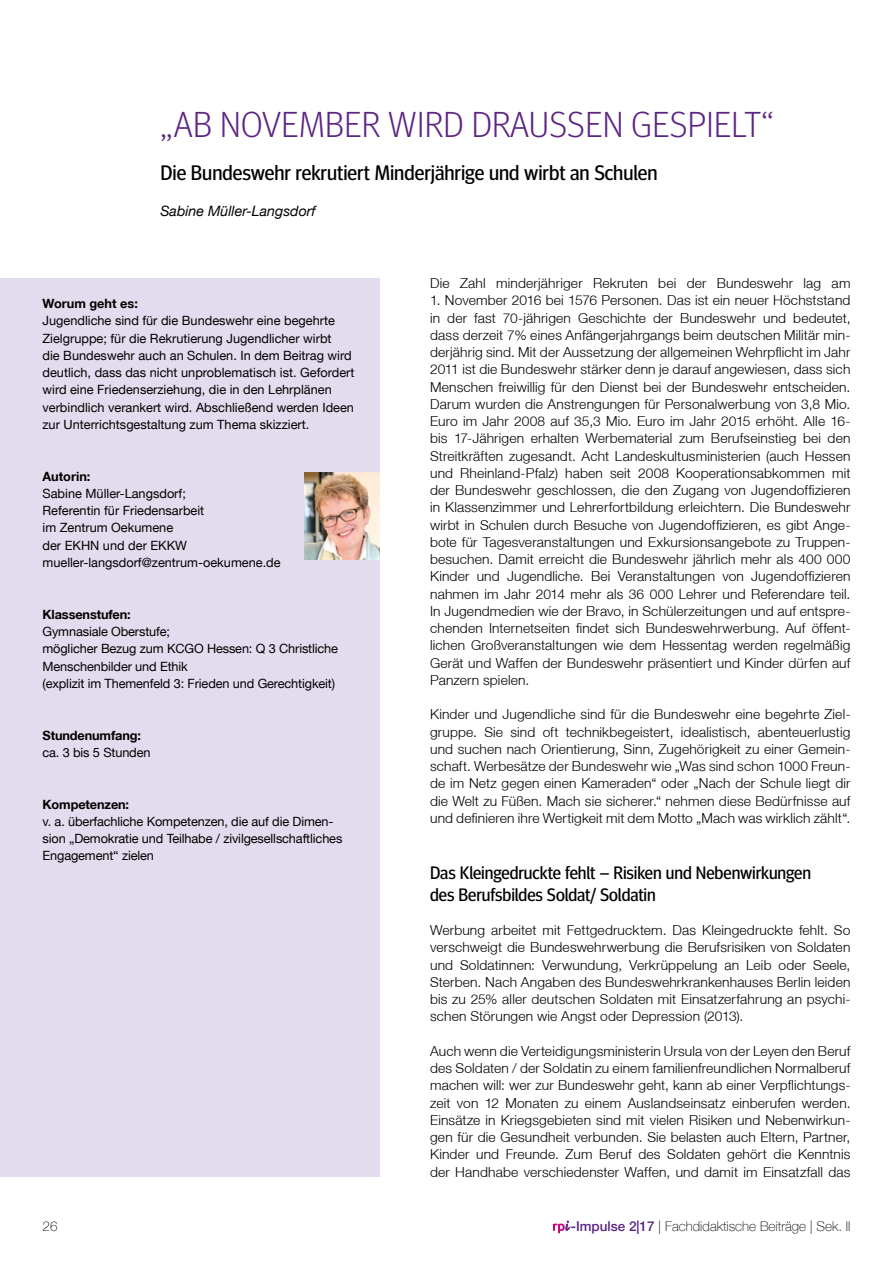
<style>
.page{position:relative;width:893px;height:1263px;background:#fff}
.page>*{position:absolute;margin:0;border:0;box-sizing:border-box;transform-origin:0 0}
.t1{font:300 36px "Meta Headline OT";letter-spacing:.01em;color:#5c2483}
.t2{font:21px "Meta Headline OT";color:#000}
.t3{font:18px/21.6px "Meta Headline OT";letter-spacing:-.005em;color:#000}
.t4{font:italic 14.25px "Helvetica Neue LT";color:#000}
.t5{font:300 13.8px/17.2px "Helvetica Neue LT";letter-spacing:.015em;color:#000;text-align:justify}
.t6{font:100 13.5px "Helvetica Neue LT";color:#000}
.t7{font:12.75px/17.2px "Helvetica Neue LT";color:#000}
.t8{font:700 12.75px "Helvetica Neue LT";letter-spacing:-.01em;color:#000}
.s1{font-weight:500;color:#5c2483}
</style>
<div class="page">
<svg style="left:553px;top:1220px;width:18px;height:13px"></svg>
<div style="left:0;top:278px;width:379px;height:899px;background:#e3dcee"></div>
<img style="left:305px;top:472px;width:74px;height:87px">
<h1 class="t1" style="left:160px;top:102px;width:615px">„AB NOVEMBER WIRD DRAUSSEN GESPIELT“</h1>
<h2 class="t2" style="left:160px;top:160px;width:499px">Die Bundeswehr rekrutiert Minderjährige und wirbt an Schulen</h2>
<p class="t4" style="left:160px;top:202px;width:157px">Sabine Müller-Langsdorf</p>
<p class="t8" style="left:43px;top:296px;width:97px">Worum geht es:</p>
<p class="t7" style="left:43px;top:312px;width:313px">Jugendliche sind für die Bundeswehr eine begehrte Zielgruppe; für die Rekrutierung Jugendlicher wirbt<br>die Bundeswehr auch an Schulen. In dem Beitrag wird deutlich, dass das nicht unproblematisch ist. Gefordert wird eine Friedenserziehung, die in den Lehrplänen verbindlich verankert wird. Abschließend werden Ideen zur Unterrichtsgestaltung zum Thema skizziert.</p>
<p class="t8" style="left:43px;top:468px;width:49px">Autorin:</p>
<p class="t7" style="left:43px;top:485px;width:240px">Sabine Müller-Langsdorf;<br>Referentin für Friedensarbeit<br>im Zentrum Oekumene<br>der EKHN und der EKKW mueller-langsdorf@zentrum-oekumene.de</p>
<p class="t8" style="left:43px;top:606px;width:90px">Klassenstufen:</p>
<p class="t7" style="left:43px;top:623px;width:297px">Gymnasiale Oberstufe;<br>möglicher Bezug zum KCGO Hessen: Q 3 Christliche Menschenbilder und Ethik<br>(explizit im Themenfeld 3: Frieden und Gerechtigkeit)</p>
<p class="t8" style="left:43px;top:727px;width:100px">Stundenumfang:</p>
<p class="t7" style="left:43px;top:743px;width:110px">ca. 3 bis 5 Stunden</p>
<p class="t8" style="left:43px;top:796px;width:88px">Kompetenzen:</p>
<p class="t7" style="left:43px;top:812px;width:301px">v. a. überfachliche Kompetenzen, die auf die Dimen&shy;sion „Demokratie und Teilhabe / zivilgesellschaftliches<br>Engagement“ zielen</p>
<p class="t5" style="left:430px;top:274px;width:422px">Die Zahl minderjähriger Rekruten bei der Bundeswehr lag am</p>
<p class="t5" style="left:430px;top:291px;width:422px">1. November 2016 bei 1576 Personen. Das ist ein neuer Höchststand in der fast 70-jährigen Geschichte der Bundeswehr und bedeutet, dass derzeit 7% eines Anfängerjahrgangs beim deutschen Militär min&shy;derjährig sind. Mit der Aussetzung der allgemeinen Wehrpflicht im Jahr 2011 ist die Bundeswehr stärker denn je darauf angewiesen, dass sich Menschen freiwillig für den Dienst bei der Bundeswehr entscheiden.<br>Darum wurden die Anstrengungen für Personalwerbung von 3,8 Mio.<br>Euro im Jahr 2008 auf 35,3 Mio. Euro im Jahr 2015 erhöht. Alle 16- bis 17-Jährigen erhalten Werbematerial zum Berufseinstieg bei den Streitkräften zugesandt. Acht Landeskultusministerien (auch Hessen und Rheinland-Pfalz) haben seit 2008 Kooperationsabkommen mit der Bundeswehr geschlossen, die den Zugang von Jugendoffizieren in Klassenzimmer und Lehrerfortbildung erleichtern. Die Bundeswehr wirbt in Schulen durch Besuche von Jugendoffizieren, es gibt Ange&shy;bote für Tagesveranstaltungen und Exkursionsangebote zu Truppen&shy;besuchen. Damit erreicht die Bundeswehr jährlich mehr als 400 000<br>Kinder und Jugendliche. Bei Veranstaltungen von Jugendoffizieren nahmen im Jahr 2014 mehr als 36 000 Lehrer und Referendare teil.<br>In Jugendmedien wie der Bravo, in Schülerzeitungen und auf entspre&shy;chenden Internetseiten findet sich Bundeswehrwerbung. Auf öffent&shy;lichen Großveranstaltungen wie dem Hessentag werden regelmäßig Gerät und Waffen der Bundeswehr präsentiert und Kinder dürfen auf Panzern spielen.</p>
<p class="t5" style="left:430px;top:705px;width:422px">Kinder und Jugendliche sind für die Bundeswehr eine begehrte Ziel&shy;gruppe. Sie sind oft technikbegeistert, idealistisch, abenteuerlustig und suchen nach Orientierung, Sinn, Zugehörigkeit zu einer Gemein&shy;schaft. Werbesätze der Bundeswehr wie „Was sind schon 1000 Freun&shy;de im Netz gegen einen Kameraden“ oder „Nach der Schule liegt dir die Welt zu Füßen. Mach sie sicherer.“ nehmen diese Bedürfnisse auf und definieren ihre Wertigkeit mit dem Motto „Mach was wirklich zählt“.</p>
<h3 class="t3" style="left:430px;top:862px;width:383px">Das Kleingedruckte fehlt – Risiken und Nebenwirkungen des Berufsbildes Soldat/ Soldatin</h3>
<p class="t5" style="left:430px;top:921px;width:422px">Werbung arbeitet mit Fettgedrucktem. Das Kleingedruckte fehlt. So verschweigt die Bundeswehrwerbung die Berufsrisiken von Soldaten und Soldatinnen: Verwundung, Verkrüppelung an Leib oder Seele, Sterben. Nach Angaben des Bundeswehrkrankenhauses Berlin leiden bis zu 25% aller deutschen Soldaten mit Einsatzerfahrung an psychi&shy;schen Störungen wie Angst oder Depression (2013).</p>
<p class="t5" style="left:430px;top:1042px;width:422px">Auch wenn die Verteidigungsministerin Ursula von der Leyen den Beruf des Soldaten / der Soldatin zu einem familienfreundlichen Normalberuf machen will: wer zur Bundeswehr geht, kann ab einer Verpflichtungs&shy;zeit von 12 Monaten zu einem Auslandseinsatz einberufen werden.<br>Einsätze in Kriegsgebieten sind mit vielen Risiken und Nebenwirkun&shy;gen für die Gesundheit verbunden. Sie belasten auch Eltern, Partner, Kinder und Freunde. Zum Beruf des Soldaten gehört die Kenntnis der Handhabe verschiedenster Waffen, und damit im Einsatzfall das</p>
<p class="t6" style="left:43px;top:1218px;width:17px">26</p>
<p class="t6" style="left:571px;top:1218px;width:281px"><span class="s1">-Impulse 2|17</span> | Fachdidaktische Beiträge | Sek. II</p>
</div>
